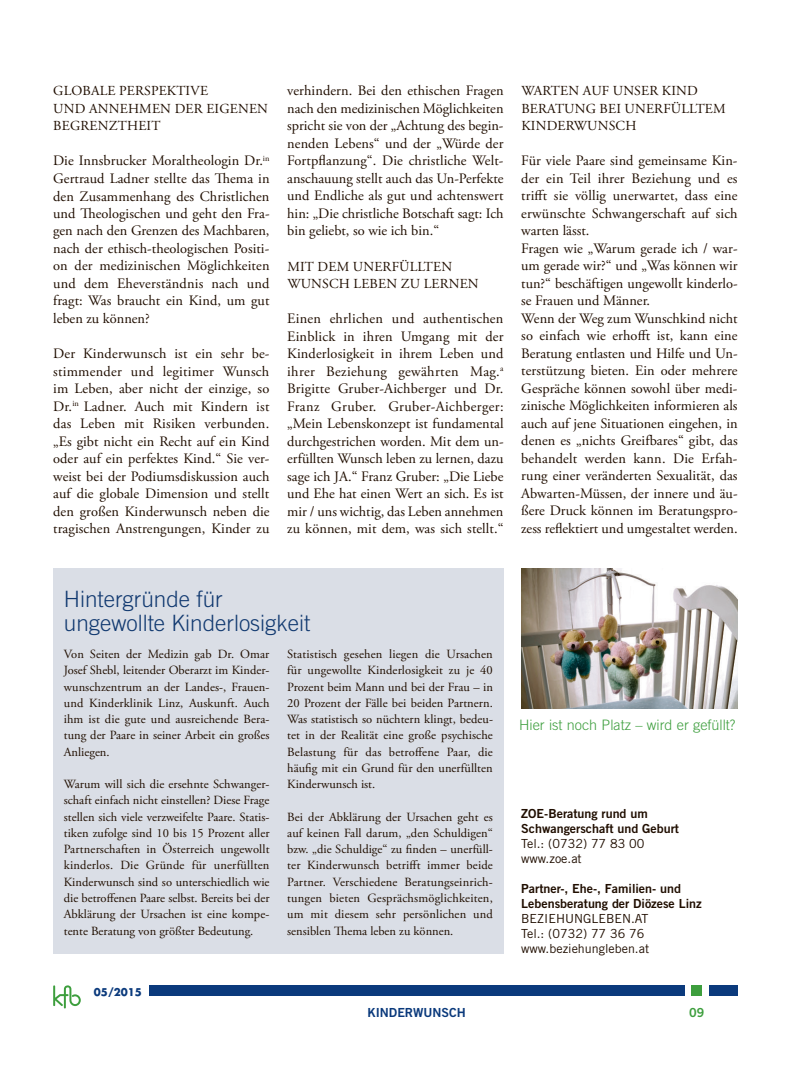
<style>
.page{position:relative;width:805px;height:1081px;background:#fff}
.page>*{position:absolute;margin:0;border:0;box-sizing:border-box;transform-origin:0 0}
.t1{font:300 22.5px/23.8px "Trade Gothic";color:#113970}
.t2{font:14.38px/17.5px "Adobe Garamond Pro";letter-spacing:.005em;color:#200e00;text-align:justify}
.t3{font:300 14.38px "Trade Gothic";color:#3d9e3d}
.t4{font:13.75px/17.5px "Adobe Garamond Pro";letter-spacing:.015em;color:#200e00}
.t5{font:12.5px/16.2px "Adobe Garamond Pro";letter-spacing:.005em;color:#200e00;text-align:justify}
.t6{font:12.5px/15px "Trade Gothic Bold Two";color:#200e00}
.t7{font:12.5px/15px "Trade Gothic";color:#200e00}
.t8{font:12.5px "Trade Gothic Bold Two";color:#0b3a7c}
.t9{font:12.5px "Trade Gothic Bold Two";color:#3d9e3d}
.t10{font:700 10.38px "Futura";color:#0b3a7c}
</style>
<div class="page">
<div style="left:53px;top:568px;width:450px;height:385px;background:#dadee6"></div>
<div style="left:149px;top:985px;width:535px;height:11px;background:#0b3a7c"></div>
<div style="left:709px;top:985px;width:28px;height:11px;background:#0b3a7c"></div>
<div style="left:691px;top:985px;width:11px;height:11px;background:#3d9e3d"></div>
<svg style="left:53px;top:985px;width:28px;height:23px"></svg>
<img style="left:521px;top:568px;width:216px;height:140px">
<p class="t4" style="left:53px;top:83px;width:216px">GLOBALE PERSPEKTIVE<br>UND ANNEHMEN DER EIGENEN<br>BEGRENZTHEIT</p>
<p class="t2" style="left:53px;top:153px;width:218px">Die Innsbrucker Moraltheologin Dr.<sup>in </sup>Gertraud Ladner stellte das Thema in den Zusammenhang des Christlichen und Theologischen und geht den Fra&shy;gen nach den Grenzen des Machbaren, nach der ethisch-theologischen Positi&shy;on der medizinischen Möglichkeiten und dem Eheverständnis nach und fragt: Was braucht ein Kind, um gut leben zu können?</p>
<p class="t2" style="left:53px;top:345px;width:218px">Der Kinderwunsch ist ein sehr be&shy;stimmender und legitimer Wunsch im Leben, aber nicht der einzige, so Dr.<sup>in</sup> Ladner. Auch mit Kindern ist das Leben mit Risiken verbunden. „Es gibt nicht ein Recht auf ein Kind oder auf ein perfektes Kind.“ Sie ver&shy;weist bei der Podiumsdiskussion auch auf die globale Dimension und stellt den großen Kinderwunsch neben die tragischen Anstrengungen, Kinder zu</p>
<p class="t2" style="left:287px;top:83px;width:218px">verhindern. Bei den ethischen Fragen nach den medizinischen Möglichkeiten spricht sie von der „Achtung des begin&shy;nenden Lebens“ und der „Würde der Fortpflanzung“. Die christliche Welt&shy;anschauung stellt auch das Un-Perfekte und Endliche als gut und achtenswert hin: „Die christliche Botschaft sagt: Ich bin geliebt, so wie ich bin.“</p>
<p class="t4" style="left:287px;top:258px;width:193px">MIT DEM UNERFÜLLTEN<br>WUNSCH LEBEN ZU LERNEN</p>
<p class="t2" style="left:287px;top:310px;width:218px">Einen ehrlichen und authentischen Einblick in ihren Umgang mit der Kinderlosigkeit in ihrem Leben und ihrer Beziehung gewährten Mag.<sup>a </sup>Brigitte Gruber-Aichberger und Dr.<br>Franz Gruber. Gruber-Aichberger: „Mein Lebenskonzept ist fundamental durchgestrichen worden. Mit dem un&shy;erfüllten Wunsch leben zu lernen, dazu sage ich JA.“ Franz Gruber: „Die Liebe und Ehe hat einen Wert an sich. Es ist mir / uns wichtig, das Leben annehmen zu können, mit dem, was sich stellt.“</p>
<p class="t4" style="left:521px;top:83px;width:206px">WARTEN AUF UNSER KIND<br>BERATUNG BEI UNERFÜLLTEM<br>KINDERWUNSCH</p>
<p class="t2" style="left:521px;top:153px;width:218px;text-align:left">Für viele Paare sind gemeinsame Kin&shy;der ein Teil ihrer Beziehung und es trifft sie völlig unerwartet, dass eine erwünschte Schwangerschaft auf sich warten lässt.<br>Fragen wie „Warum gerade ich / war&shy;um gerade wir?“ und „Was können wir tun?“ beschäftigen ungewollt kinderlo&shy;se Frauen und Männer.<br>Wenn der Weg zum Wunschkind nicht so einfach wie erhofft ist, kann eine Beratung entlasten und Hilfe und Un&shy;terstützung bieten. Ein oder mehrere Gespräche können sowohl über medi&shy;zinische Möglichkeiten informieren als auch auf jene Situationen eingehen, in denen es „nichts Greifbares“ gibt, das behandelt werden kann. Die Erfah&shy;rung einer veränderten Sexualität, das Abwarten-Müssen, der innere und äu&shy;ßere Druck können im Beratungspro&shy;zess reflektiert und umgestaltet werden.</p>
<h1 class="t1" style="left:64px;top:587px;width:248px">Hintergründe für ungewollte Kinderlosigkeit</h1>
<p class="t5" style="left:64px;top:646px;width:207px">Von Seiten der Medizin gab Dr. Omar Josef Shebl, leitender Oberarzt im Kinder&shy;wunschzentrum an der Landes-, Frauen&shy;und Kinderklinik Linz, Auskunft. Auch ihm ist die gute und ausreichende Bera&shy;tung der Paare in seiner Arbeit ein großes Anliegen.</p>
<p class="t5" style="left:64px;top:776px;width:207px">Warum will sich die ersehnte Schwanger&shy;schaft einfach nicht einstellen? Diese Frage stellen sich viele verzweifelte Paare. Statis&shy;tiken zufolge sind 10 bis 15 Prozent aller Partnerschaften in Österreich ungewollt kinderlos. Die Gründe für unerfüllten Kinderwunsch sind so unterschiedlich wie die betroffenen Paare selbst. Bereits bei der Abklärung der Ursachen ist eine kompe&shy;tente Beratung von größter Bedeutung.</p>
<p class="t5" style="left:287px;top:646px;width:207px">Statistisch gesehen liegen die Ursachen für ungewollte Kinderlosigkeit zu je 40<br>Prozent beim Mann und bei der Frau – in 20 Prozent der Fälle bei beiden Partnern.<br>Was statistisch so nüchtern klingt, bedeu&shy;tet in der Realität eine große psychische Belastung für das betroffene Paar, die häufig mit ein Grund für den unerfüllten Kinderwunsch ist.</p>
<p class="t5" style="left:287px;top:809px;width:207px">Bei der Abklärung der Ursachen geht es auf keinen Fall darum, „den Schuldigen“ bzw. „die Schuldige“ zu finden – unerfüll&shy;ter Kinderwunsch betrifft immer beide Partner. Verschiedene Beratungseinrich&shy;tungen bieten Gesprächsmöglichkeiten, um mit diesem sehr persönlichen und sensiblen Thema leben zu können.</p>
<p class="t10" style="left:94px;top:985px;width:50px">05/2015</p>
<p class="t3" style="left:519px;top:716px;width:218px">Hier ist noch Platz – wird er gefüllt?</p>
<p class="t6" style="left:521px;top:806px;width:159px">ZOE-Beratung rund um<br>Schwangerschaft und Geburt</p>
<p class="t7" style="left:521px;top:836px;width:125px">Tel.: (0732) 77 83 00 www.zoe.at</p>
<p class="t6" style="left:521px;top:881px;width:182px">Partner-, Ehe-, Familien- und<br>Lebensberatung der Diözese Linz</p>
<p class="t7" style="left:521px;top:911px;width:129px">BEZIEHUNGLEBEN.AT<br>Tel.: (0732) 77 36 76 www.beziehungleben.at</p>
<p class="t8" style="left:367px;top:1005px;width:100px">KINDERWUNSCH</p>
<p class="t9" style="left:689px;top:1005px;width:17px">09</p>
</div>
